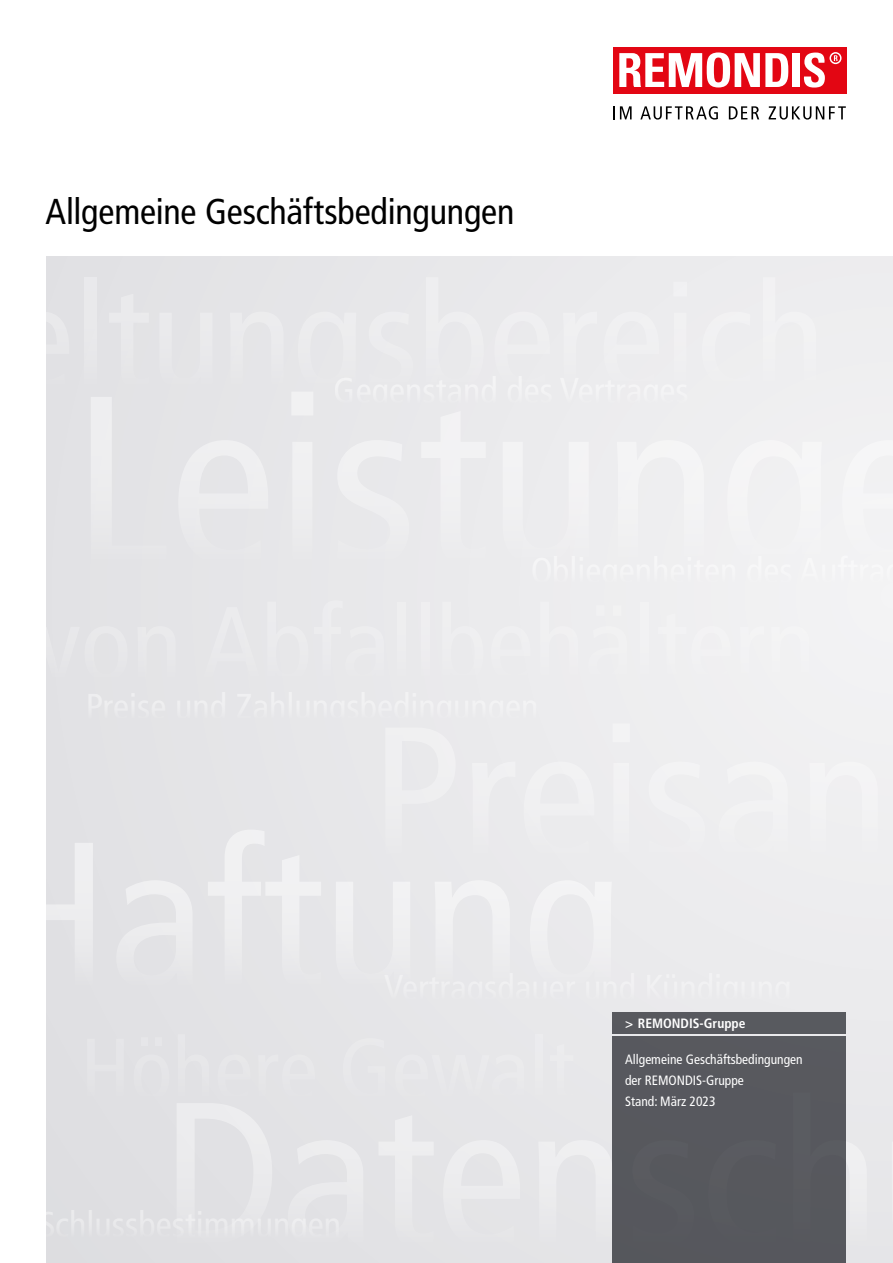
<style>
.page{position:relative;width:893px;height:1263px;background:#fff}
.page>*{position:absolute;margin:0;border:0;box-sizing:border-box;transform-origin:0 0}
.t1{font:condensed 36px "Frutiger LT Pro";letter-spacing:-.005em;color:#000}
.t2{font:condensed 13.5px/21px "Frutiger LT Pro";color:#fff}
.t3{font:700 condensed 13.5px "Frutiger LT Pro";color:#fff}
</style>
<div class="page">
<div style="left:47px;top:257px;width:846px;height:1006px;background:#e8e8ea"></div>
<div style="left:612px;top:1036px;width:234px;height:227px;background:#57585e"></div>
<div style="left:612px;top:1013px;width:234px;height:21px;background:#585a5f"></div>
<div style="left:613px;top:47px;width:233px;height:46px;background:#e30613"></div>
<svg style="left:829px;top:52px;width:12px;height:12px"></svg>
<svg style="left:831px;top:54px;width:9px;height:9px"></svg>
<svg style="left:834px;top:55px;width:3px;height:6px"></svg>
<svg style="left:619px;top:52px;width:170px;height:35px"></svg>
<div style="left:793px;top:53px;width:7px;height:34px;background:#fff"></div>
<svg style="left:804px;top:53px;width:21px;height:35px"></svg>
<svg style="left:613px;top:106px;width:19px;height:13px"></svg>
<svg style="left:640px;top:106px;width:78px;height:14px"></svg>
<svg style="left:729px;top:106px;width:30px;height:13px"></svg>
<svg style="left:769px;top:106px;width:77px;height:14px"></svg>
<h1 class="t1" style="left:45px;top:191px;width:470px">Allgemeine Geschäftsbedingungen</h1>
<p class="t3" style="left:625px;top:1015px;width:122px">&gt; REMONDIS-Gruppe</p>
<p class="t2" style="left:625px;top:1049px;width:179px">Allgemeine Geschäftsbedingungen der REMONDIS-Gruppe<br>Stand: März 2023</p>
</div>
